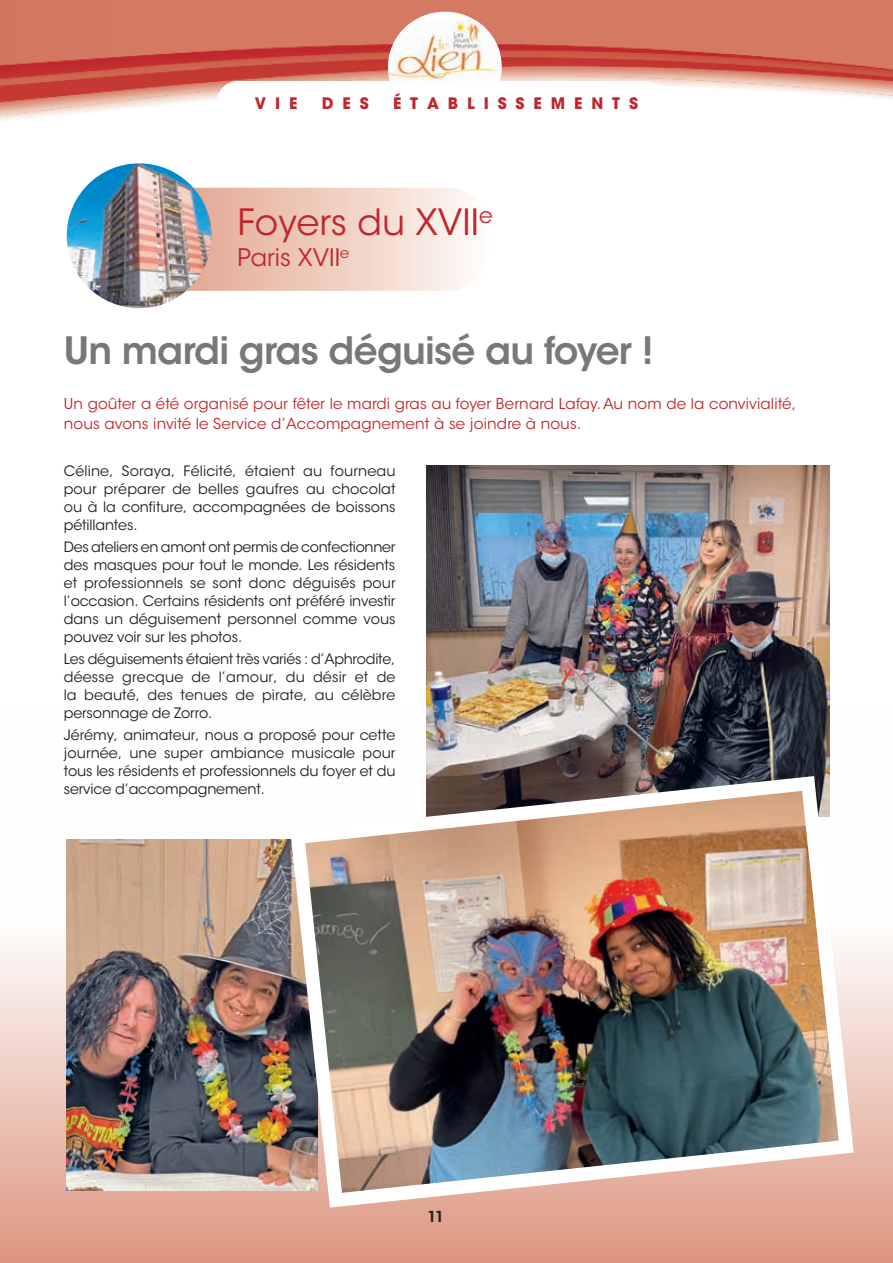
<style>
.page{position:relative;width:893px;height:1263px;background:#fff}
.page>*{position:absolute;margin:0;border:0;box-sizing:border-box;transform-origin:0 0}
.t1{font:600 37.5px "ITC Avant Garde Std";letter-spacing:-.02em;color:#76787b}
.t2{font:36px "ITC Avant Garde Std";color:#c0262d}
.t3{font:24px "ITC Avant Garde Std";color:#c0262d}
.t4{font:700 15.75px "ITC Avant Garde Std";letter-spacing:.565em;color:#c0262d}
.t5{font:15px/19.5px "ITC Avant Garde Std";letter-spacing:.01em;color:#c0262d}
.t6{font:600 15px "ITC Avant Garde Std";color:#231f20}
.t7{font:14.25px/18px "ITC Avant Garde Std";letter-spacing:-.01em;color:#231f20;text-align:justify}
</style>
<div class="page">
<svg style="left:1px;top:708px;width:892px;height:555px"></svg>
<hr style="left:0;top:892px;width:1px;height:371px;background:#f8af72">
<img style="left:0;top:0;width:893px;height:120px">
<div style="left:388px;top:12px;width:114px;height:110px;background:#fff;border-radius:50%"></div>
<img style="left:388px;top:20px;width:111px;height:61px">
<div style="left:217px;top:81px;width:449px;height:63px;background:#fff;border-radius:21px"></div>
<img style="left:426px;top:465px;width:403px;height:304px">
<svg style="left:85px;top:188px;width:383px;height:103px;background:#f0d0c4"></svg>
<img style="left:67px;top:163px;width:145px;height:145px;border-radius:72px">
<img style="left:67px;top:839px;width:216px;height:352px">
<img style="left:283px;top:769px;width:578px;height:446px">
<p class="t4" style="left:255px;top:93px;width:44px">VIE</p>
<p class="t4" style="left:322px;top:93px;width:48px">DES</p>
<p class="t4" style="left:393px;top:93px;width:247px">ÉTABLISSEMENTS</p>
<p class="t2" style="left:237px;top:200px;width:257px">Foyers du XVII<sup>e</sup></p>
<p class="t3" style="left:237px;top:243px;width:113px">Paris XVII<sup>e</sup></p>
<p class="t1" style="left:64px;top:326px;width:591px">Un mardi gras déguisé au foyer !</p>
<p class="t5" style="left:64px;top:394px;width:734px">Un goûter a été organisé pour fêter le mardi gras au foyer Bernard Lafay. Au nom de la convivialité, nous avons invité le Service d’Accompagnement à se joindre à nous.</p>
<p class="t7" style="left:64px;top:462px;width:333px">Céline, Soraya, Félicité, étaient au fourneau pour préparer de belles gaufres au chocolat ou à la confiture, accompagnées de boissons pétillantes.</p>
<p class="t7" style="left:64px;top:538px;width:333px">Des ateliers en amont ont permis de confectionner des masques pour tout le monde. Les résidents et professionnels se sont donc déguisés pour l’occasion. Certains résidents ont préféré investir dans un déguisement personnel comme vous pouvez voir sur les photos.</p>
<p class="t7" style="left:64px;top:650px;width:333px">Les déguisements étaient très variés : d’Aphrodite, déesse grecque de l’amour, du désir et de la beauté, des tenues de pirate, au célèbre personnage de Zorro.</p>
<p class="t7" style="left:64px;top:726px;width:333px">Jérémy, animateur, nous a proposé pour cette journée, une super ambiance musicale pour tous les résidents et professionnels du foyer et du service d’accompagnement.</p>
<p class="t6" style="left:428px;top:1207px;width:18px">11</p>
</div>
